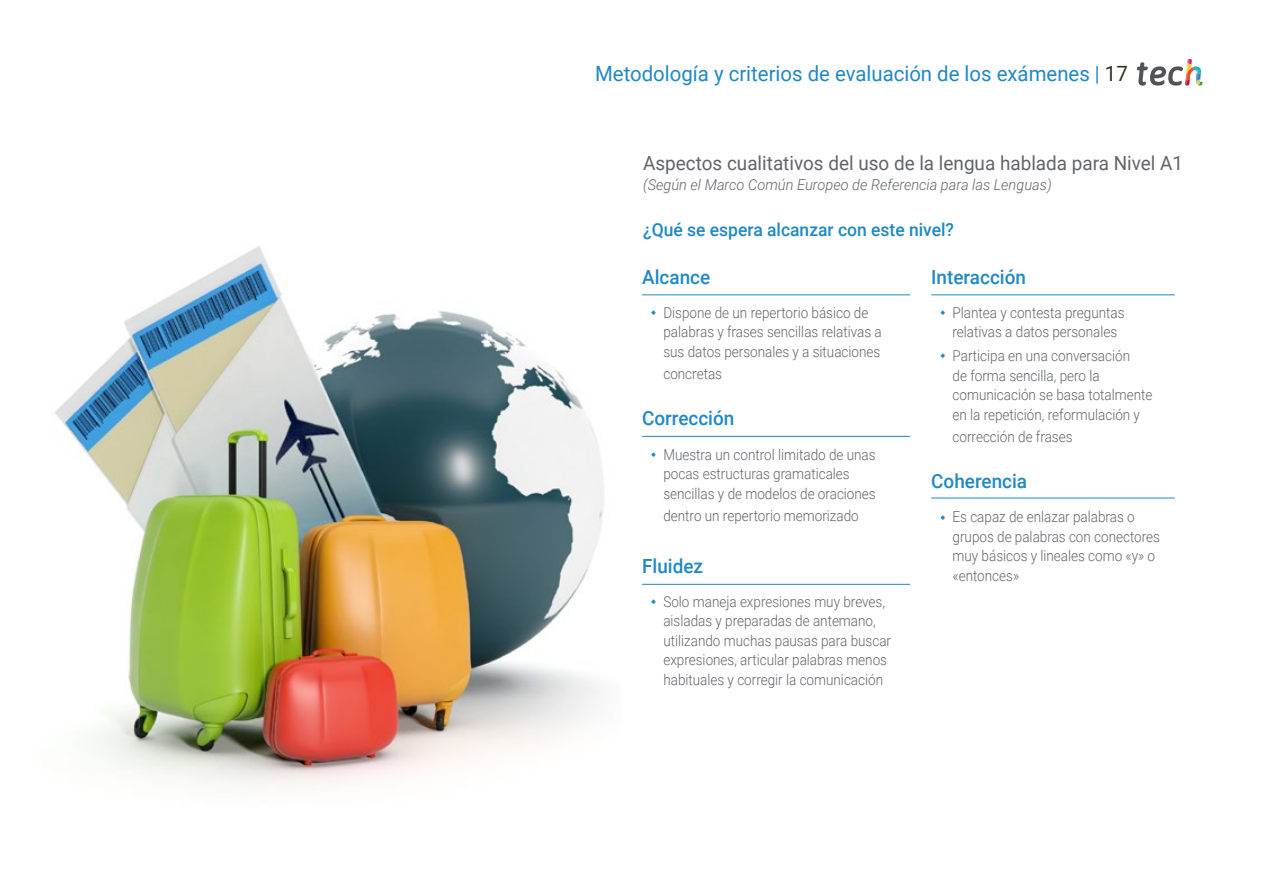
<style>
.page{position:relative;width:1263px;height:893px;background:#fff}
.page>*{position:absolute;margin:0;border:0;box-sizing:border-box;transform-origin:0 0}
.t1{font:21px "Roboto";color:#2088c5}
.t2{font:19.5px "Roboto";color:#61646a}
.t3{font:500 19.5px "Roboto";color:#2088c5}
.t4{font:500 18px "Roboto";color:#2088c5}
.t5{font:300 15px/19.5px "Roboto";color:#61646a;scale:.9 1}
.t6{font:italic 300 15px "Roboto";color:#61646a}
.s1{color:#312e20}
</style>
<div class="page">
<img style="left:54px;top:246px;width:550px;height:543px">
<hr style="left:642px;top:294px;width:268px;height:1px;background:#2088c5">
<hr style="left:642px;top:436px;width:268px;height:1px;background:#2088c5">
<hr style="left:642px;top:584px;width:268px;height:1px;background:#2088c5">
<hr style="left:931px;top:294px;width:244px;height:1px;background:#2088c5">
<hr style="left:931px;top:498px;width:244px;height:1px;background:#2088c5">
<svg style="left:1137px;top:59px;width:65px;height:27px"></svg>
<h1 class="t1" style="left:595px;top:59px;width:534px">Metodología y criterios de evaluación de los exámenes | <span class="s1">17</span></h1>
<h2 class="t2" style="left:643px;top:149px;width:541px">Aspectos cualitativos del uso de la lengua hablada para Nivel A1</h2>
<p class="t6" style="left:643px;top:175px;width:410px">(Según el Marco Común Europeo de Referencia para las Lenguas)</p>
<p class="t4" style="left:643px;top:217px;width:312px">¿Qué se espera alcanzar con este nivel?</p>
<h2 class="t3" style="left:642px;top:263px;width:70px">Alcance</h2>
<p class="t5" style="left:663px;top:302px;width:244px">Dispone de un repertorio básico de palabras y frases sencillas relativas a sus datos personales y a situaciones</p>
<p class="t5" style="left:663px;top:364px;width:67px">concretas</p>
<h2 class="t3" style="left:642px;top:405px;width:94px">Corrección</h2>
<p class="t5" style="left:663px;top:444px;width:237px">Muestra un control limitado de unas pocas estructuras gramaticales sencillas y de modelos de oraciones</p>
<p class="t5" style="left:663px;top:505px;width:219px">dentro un repertorio memorizado</p>
<h2 class="t3" style="left:642px;top:552px;width:62px">Fluidez</h2>
<p class="t5" style="left:663px;top:591px;width:255px">Solo maneja expresiones muy breves, aisladas y preparadas de antemano, utilizando muchas pausas para buscar expresiones, articular palabras menos habituales y corregir la comunicación</p>
<h2 class="t3" style="left:931px;top:263px;width:96px">Interacción</h2>
<p class="t5" style="left:952px;top:302px;width:193px">Plantea y contesta preguntas relativas a datos personales</p>
<p class="t5" style="left:952px;top:345px;width:224px">Participa en una conversación<br>de forma sencilla, pero la comunicación se basa totalmente en la repetición, reformulación y</p>
<p class="t5" style="left:952px;top:426px;width:135px">corrección de frases</p>
<h2 class="t3" style="left:931px;top:467px;width:97px">Coherencia</h2>
<p class="t5" style="left:952px;top:507px;width:232px">Es capaz de enlazar palabras o grupos de palabras con conectores muy básicos y lineales como «y» o «entonces»</p>
</div>
